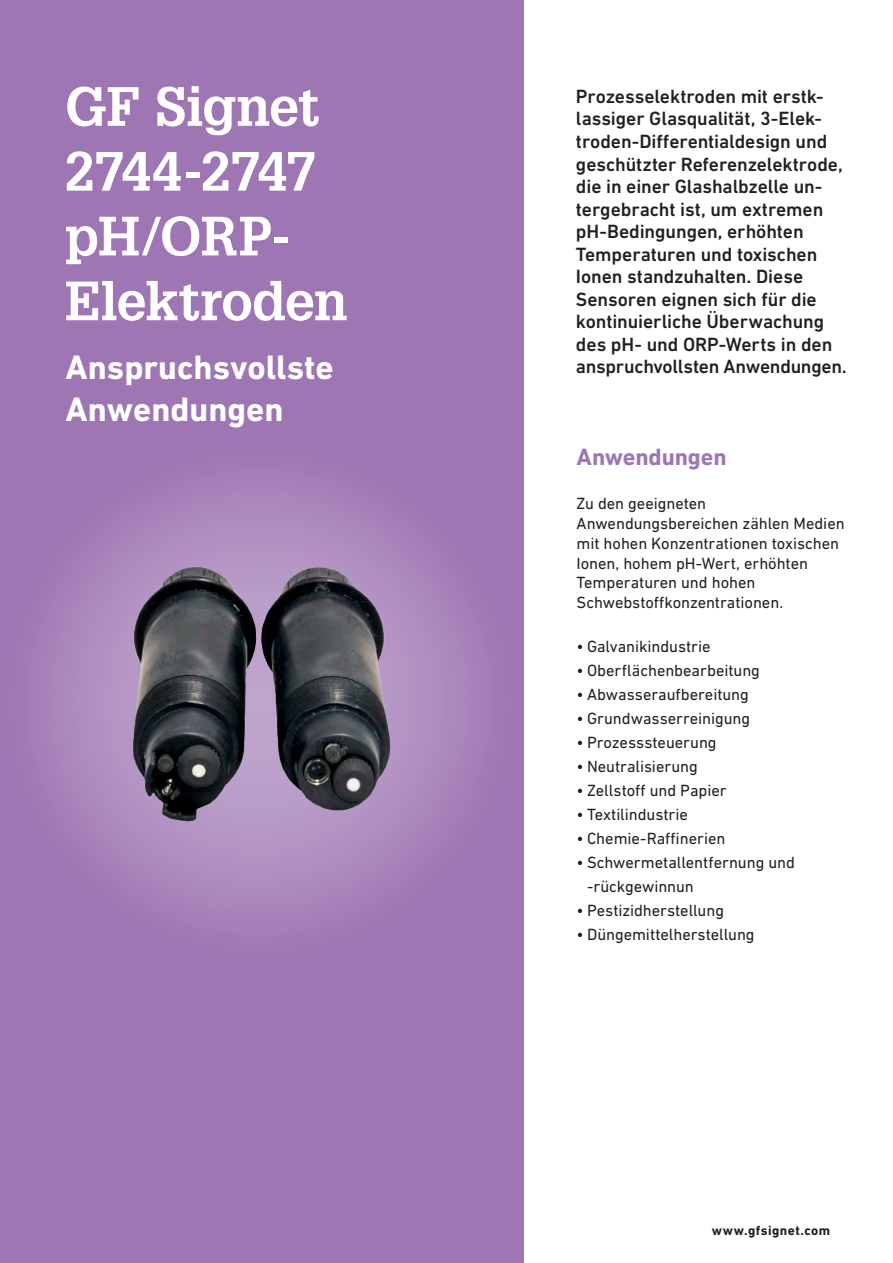
<style>
.page{position:relative;width:893px;height:1263px;background:#fff}
.page>*{position:absolute;margin:0;border:0;box-sizing:border-box;transform-origin:0 0}
.t1{font:700 54px/64.8px "Glypha LT Pro";letter-spacing:-.015em;color:#fff}
.t2{font:700 34.5px/41.4px "DIN Next W1 G";color:#fff}
.t3{font:700 24px "DIN Next W1 G";letter-spacing:-.005em;color:#9e76b3}
.t4{font:500 19.5px/22.5px "DIN Next W1 G";letter-spacing:-.005em;color:#231f20}
.t5{font:16.5px/19.8px "DIN Next W1 G";letter-spacing:-.005em;color:#231f20}
.t6{font:700 13.5px "DIN Next W1 G";letter-spacing:.035em;color:#231f20}
</style>
<div class="page">
<div style="left:0;top:0;width:524px;height:1263px;background:#9e76b3"></div>
<div style="left:4px;top:446px;width:511px;height:512px;background:#a27cb6;border-radius:50%"></div>
<img style="left:58px;top:508px;width:403px;height:365px">
<h1 class="t1" style="left:65px;top:73px;width:284px">GF Signet<br>2744-2747 pH/ORP-<br>Elektroden</h1>
<p class="t4" style="left:576px;top:85px;width:272px">Prozesselektroden mit erstk&shy;lassiger Glasqualität, 3-Elek&shy;troden-Differentialdesign und geschützter Referenzelektrode, die in einer Glashalbzelle un&shy;tergebracht ist, um extremen pH-Bedingungen, erhöhten<br>Temperaturen und toxischen<br>Ionen standzuhalten. Diese<br>Sensoren eignen sich für die kontinuierliche Überwachung des pH- und ORP-Werts in den anspruchvollsten Anwendungen.</p>
<h2 class="t2" style="left:66px;top:347px;width:270px">Anspruchsvollste<br>Anwendungen</h2>
<h3 class="t3" style="left:576px;top:443px;width:152px">Anwendungen</h3>
<p class="t5" style="left:576px;top:493px;width:270px">Zu den geeigneten<br>Anwendungsbereichen zählen Medien mit hohen Konzentrationen toxischen<br>Ionen, hohem pH-Wert, erhöhten<br>Temperaturen und hohen<br>Schwebstoffkonzentrationen.</p>
<p class="t5" style="left:576px;top:636px;width:136px">• Galvanikindustrie</p>
<p class="t5" style="left:576px;top:660px;width:185px">• Oberflächenbearbeitung</p>
<p class="t5" style="left:576px;top:684px;width:174px">• Abwasseraufbereitung</p>
<p class="t5" style="left:576px;top:708px;width:175px">• Grundwasserreinigung</p>
<p class="t5" style="left:576px;top:732px;width:142px">• Prozesssteuerung</p>
<p class="t5" style="left:576px;top:756px;width:123px">• Neutralisierung</p>
<p class="t5" style="left:576px;top:780px;width:151px">• Zellstoff und Papier</p>
<p class="t5" style="left:576px;top:804px;width:113px">• Textilindustrie</p>
<p class="t5" style="left:576px;top:828px;width:150px">• Chemie-Raffinerien</p>
<p class="t5" style="left:587px;top:850px;width:209px;line-height:24px;text-indent:-10px">• Schwermetallentfernung und -rückgewinnun</p>
<p class="t5" style="left:576px;top:900px;width:149px">• Pestizidherstellung</p>
<p class="t5" style="left:576px;top:924px;width:180px">• Düngemittelherstellung</p>
<p class="t6" style="left:712px;top:1222px;width:120px">www.gfsignet.com</p>
</div>
